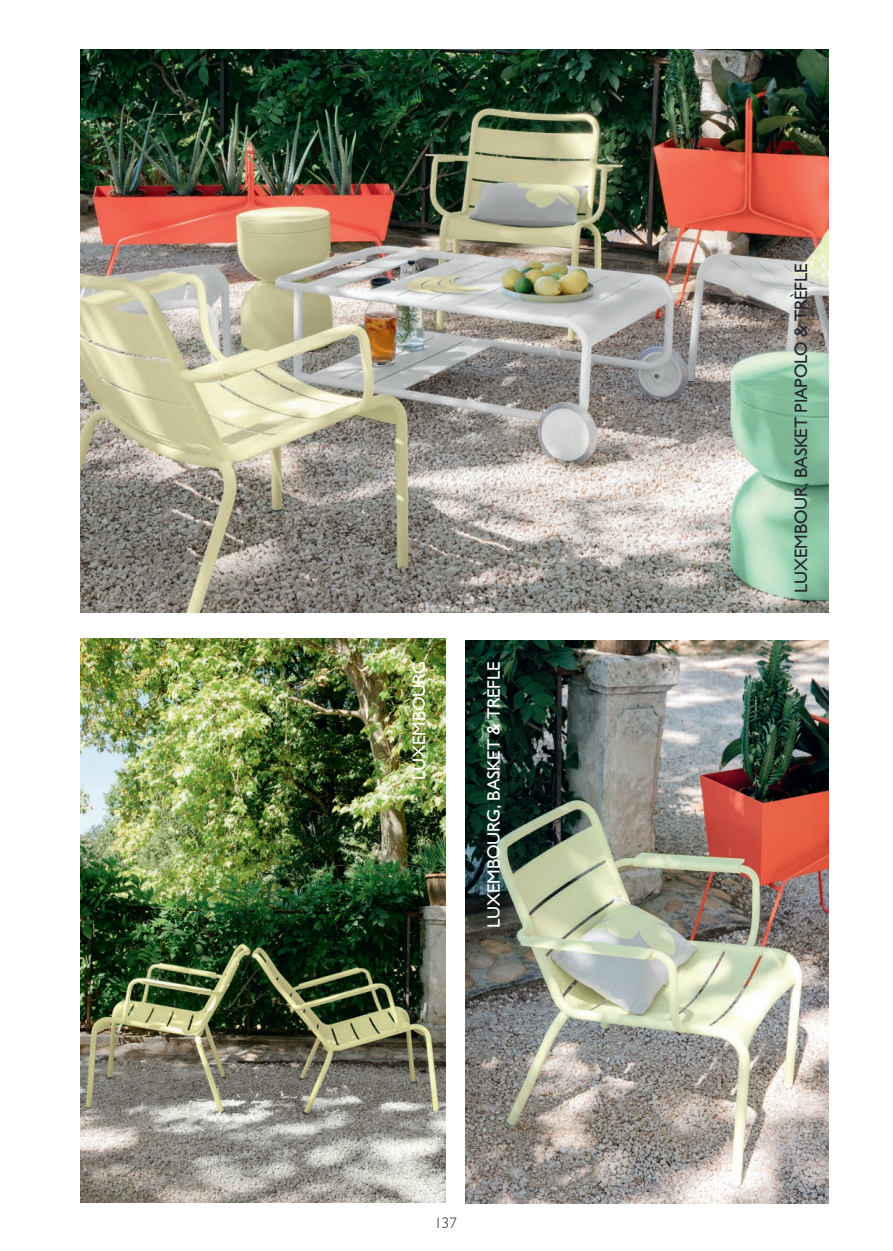
<style>
.page{position:relative;width:893px;height:1251px;background:#fff}
.page>*{position:absolute;margin:0;border:0;box-sizing:border-box;transform-origin:0 0}
.t1{font:18px "Humanist 521 BT";letter-spacing:-.01em;color:#fff}
.t2{font:18px "Humanist 521 BT";letter-spacing:-.01em;color:#242730}
.t3{font:300 15px "Humanist 521 BT";color:#231f20}
</style>
<div class="page">
<img style="left:80px;top:638px;width:366px;height:563px">
<img style="left:80px;top:49px;width:748px;height:563px">
<img style="left:465px;top:640px;width:363px;height:562px">
<p class="t1" style="left:408px;top:779px;width:120px;rotate:-90deg">LUXEMBOURG</p>
<p class="t1" style="left:483px;top:927px;width:268px;rotate:-90deg">LUXEMBOURG, BASKET &amp; TRÈFLE</p>
<p class="t3" style="left:434px;top:1213px;width:24px">137</p>
<p class="t2" style="left:790px;top:592px;width:331px;rotate:-90deg">LUXEMBOUR, BASKET PIAPOLO &amp; TRÈFLE</p>
</div>
